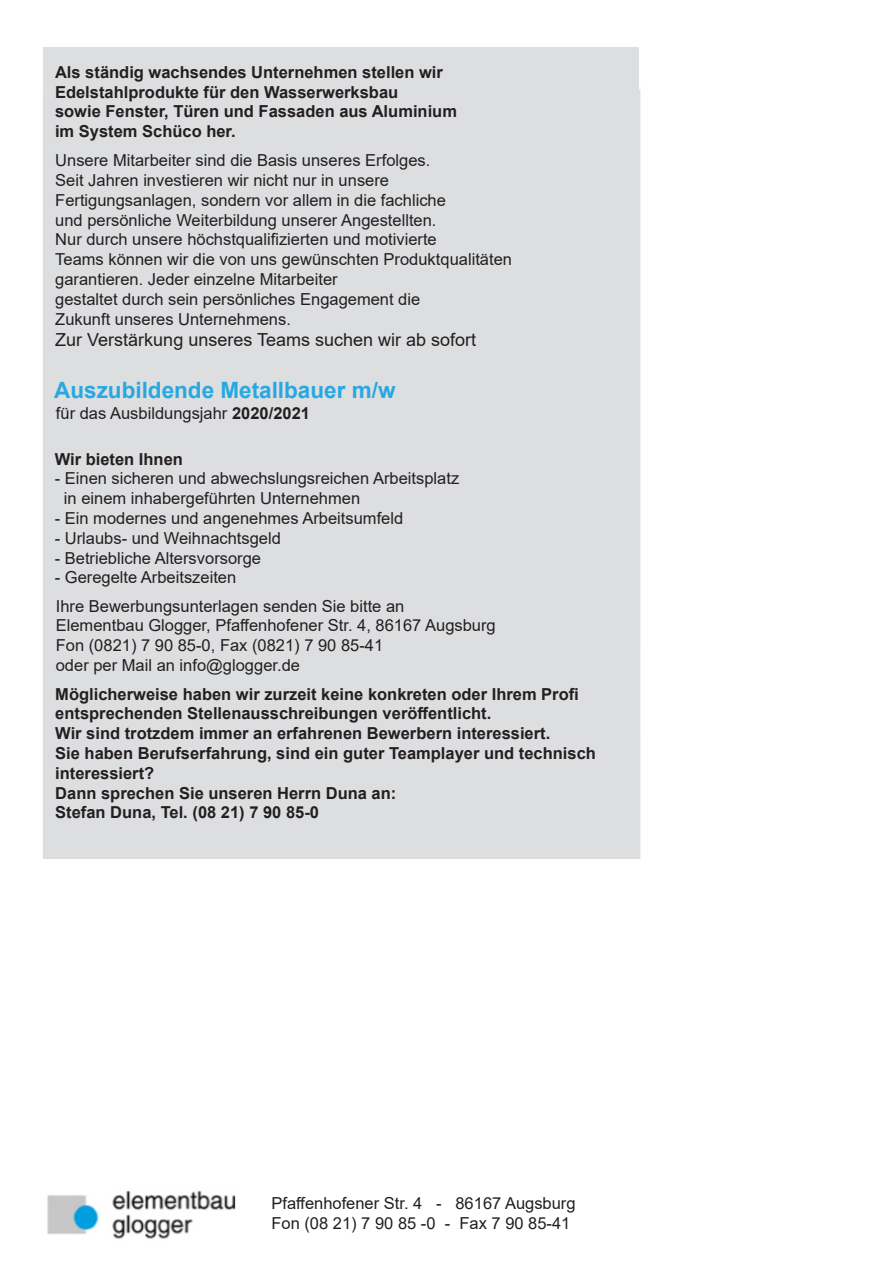
<style>
.page{position:relative;width:893px;height:1263px;background:#fff}
.page>*{position:absolute;margin:0;border:0;box-sizing:border-box;transform-origin:0 0}
.t1{font:700 22.5px "Arial";color:#27a8e0}
.t2{font:18px "Arial";color:#231f20}
.t3{font:16.5px "Arial";color:#231f20}
.t4{font:700 16.5px "Arial";color:#231f20}
.s1{font-weight:700}
</style>
<div class="page">
<div style="left:44px;top:48px;width:595px;height:818px;background:#dddee0"></div>
<div style="left:28px;top:859px;width:654px;height:397px;background:#fff"></div>
<img style="left:47px;top:1190px;width:189px;height:49px">
<p class="t4" style="left:55px;top:60px;width:389px">Als ständig wachsendes Unternehmen stellen wir</p>
<p class="t4" style="left:55px;top:80px;width:345px">Edelstahlprodukte für den Wasserwerksbau</p>
<p class="t4" style="left:55px;top:100px;width:403px">sowie Fenster, Türen und Fassaden aus Aluminium</p>
<p class="t4" style="left:55px;top:120px;width:182px">im System Schüco her.</p>
<p class="t3" style="left:55px;top:149px;width:377px">Unsere Mitarbeiter sind die Basis unseres Erfolges.</p>
<p class="t3" style="left:55px;top:169px;width:335px">Seit Jahren investieren wir nicht nur in unsere</p>
<p class="t3" style="left:55px;top:189px;width:392px">Fertigungsanlagen, sondern vor allem in die fachliche</p>
<p class="t3" style="left:55px;top:208px;width:383px">und persönliche Weiterbildung unserer Angestellten.</p>
<p class="t3" style="left:55px;top:228px;width:383px">Nur durch unsere höchstqualifizierten und motivierte</p>
<p class="t3" style="left:55px;top:248px;width:458px">Teams können wir die von uns gewünschten Produktqualitäten</p>
<p class="t3" style="left:55px;top:268px;width:284px">garantieren. Jeder einzelne Mitarbeiter</p>
<p class="t3" style="left:55px;top:288px;width:367px">gestaltet durch sein persönliches Engagement die</p>
<p class="t3" style="left:55px;top:307px;width:237px">Zukunft unseres Unternehmens.</p>
<p class="t2" style="left:55px;top:327px;width:422px">Zur Verstärkung unseres Teams suchen wir ab sofort</p>
<p class="t1" style="left:54px;top:374px;width:343px">Auszubildende Metallbauer m/w</p>
<p class="t3" style="left:56px;top:402px;width:256px">für das Ausbildungsjahr <span class="s1">2020/2021</span></p>
<p class="t4" style="left:55px;top:447px;width:130px">Wir bieten Ihnen</p>
<p class="t3" style="left:55px;top:467px;width:406px">- Einen sicheren und abwechslungsreichen Arbeitsplatz</p>
<p class="t3" style="left:64px;top:487px;width:298px">in einem inhabergeführten Unternehmen</p>
<p class="t3" style="left:55px;top:507px;width:350px">- Ein modernes und angenehmes Arbeitsumfeld</p>
<p class="t3" style="left:55px;top:527px;width:228px">- Urlaubs- und Weihnachtsgeld</p>
<p class="t3" style="left:55px;top:546px;width:208px">- Betriebliche Altersvorsorge</p>
<p class="t3" style="left:55px;top:566px;width:183px">- Geregelte Arbeitszeiten</p>
<p class="t3" style="left:56px;top:594px;width:350px">Ihre Bewerbungsunterlagen senden Sie bitte an</p>
<p class="t3" style="left:56px;top:614px;width:441px">Elementbau Glogger, Pfaffenhofener Str. 4, 86167 Augsburg</p>
<p class="t3" style="left:56px;top:634px;width:329px">Fon (0821) 7 90 85-0, Fax (0821) 7 90 85-41</p>
<p class="t3" style="left:56px;top:654px;width:246px">oder per Mail an info@glogger.de</p>
<p class="t4" style="left:55px;top:682px;width:525px">Möglicherweise haben wir zurzeit keine konkreten oder Ihrem Profi</p>
<p class="t4" style="left:55px;top:702px;width:438px">entsprechenden Stellenausschreibungen veröffentlicht.</p>
<p class="t4" style="left:55px;top:722px;width:496px">Wir sind trotzdem immer an erfahrenen Bewerbern interessiert.</p>
<p class="t4" style="left:55px;top:741px;width:542px">Sie haben Berufserfahrung, sind ein guter Teamplayer und technisch</p>
<p class="t4" style="left:55px;top:761px;width:101px">interessiert?</p>
<p class="t4" style="left:55px;top:781px;width:343px">Dann sprechen Sie unseren Herrn Duna an:</p>
<p class="t4" style="left:55px;top:801px;width:265px">Stefan Duna, Tel. (08 21) 7 90 85-0</p>
<p class="t3" style="left:271px;top:1192px;width:306px">Pfaffenhofener Str. 4 - 86167 Augsburg</p>
<p class="t3" style="left:271px;top:1212px;width:300px">Fon (08 21) 7 90 85 -0 - Fax 7 90 85-41</p>
</div>
